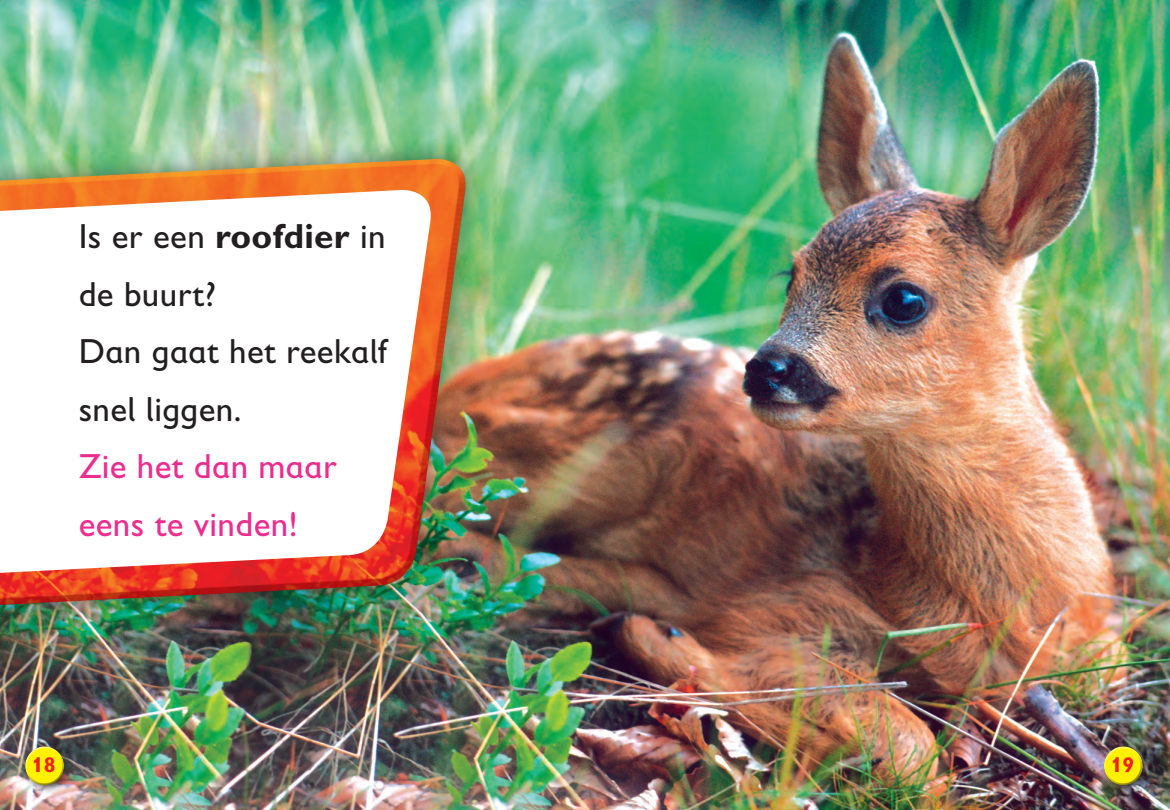
<style>
.page{position:relative;width:1170px;height:810px;background:#fff}
.page>*{position:absolute;margin:0;border:0;box-sizing:border-box;transform-origin:0 0}
.Paragraph_Style_1{font:35px/57.5px "Gill Sans Infant Std";letter-spacing:.01em;color:#231f20}
.Paragraph_Style_1-2{font:35px/57.5px "Gill Sans Infant Std";letter-spacing:.01em;color:#ed2c8f}
.t1{font:700 21.38px "Gill Sans Infant Std";color:#ee2123}
.s1{font-weight:700}
</style>
<div class="page">
<img style="left:0;top:0;width:1170px;height:810px">
<img style="left:0;top:103px;width:488px;height:565px">
<img style="left:0;top:131px;width:468px;height:515px">
<svg style="left:0;top:188px;width:435px;height:399px"></svg>
<div style="left:1100px;top:743px;width:52px;height:51px;background:#231f20;opacity:.6"></div>
<div style="left:1103px;top:745px;width:41px;height:31px;background:#fff;opacity:.75"></div>
<div style="left:1103px;top:752px;width:41px;height:34px;background:#231f20;opacity:.75"></div>
<div style="left:21px;top:743px;width:52px;height:51px;background:#231f20;opacity:.6"></div>
<div style="left:24px;top:745px;width:42px;height:31px;background:#fff;opacity:.75"></div>
<div style="left:24px;top:752px;width:42px;height:34px;background:#231f20;opacity:.75"></div>
<p class="Paragraph_Style_1" style="left:79px;top:208px;width:308px">Is er een <span class="s1">roofdier</span> in de buurt?</p>
<p class="Paragraph_Style_1" style="left:79px;top:323px;width:310px">Dan gaat het reekalf snel liggen.</p>
<p class="Paragraph_Style_1-2" style="left:79px;top:438px;width:260px">Zie het dan maar eens te vinden!</p>
<p class="t1" style="left:32px;top:752px;width:25px">18</p>
<p class="t1" style="left:1111px;top:752px;width:25px">19</p>
</div>
